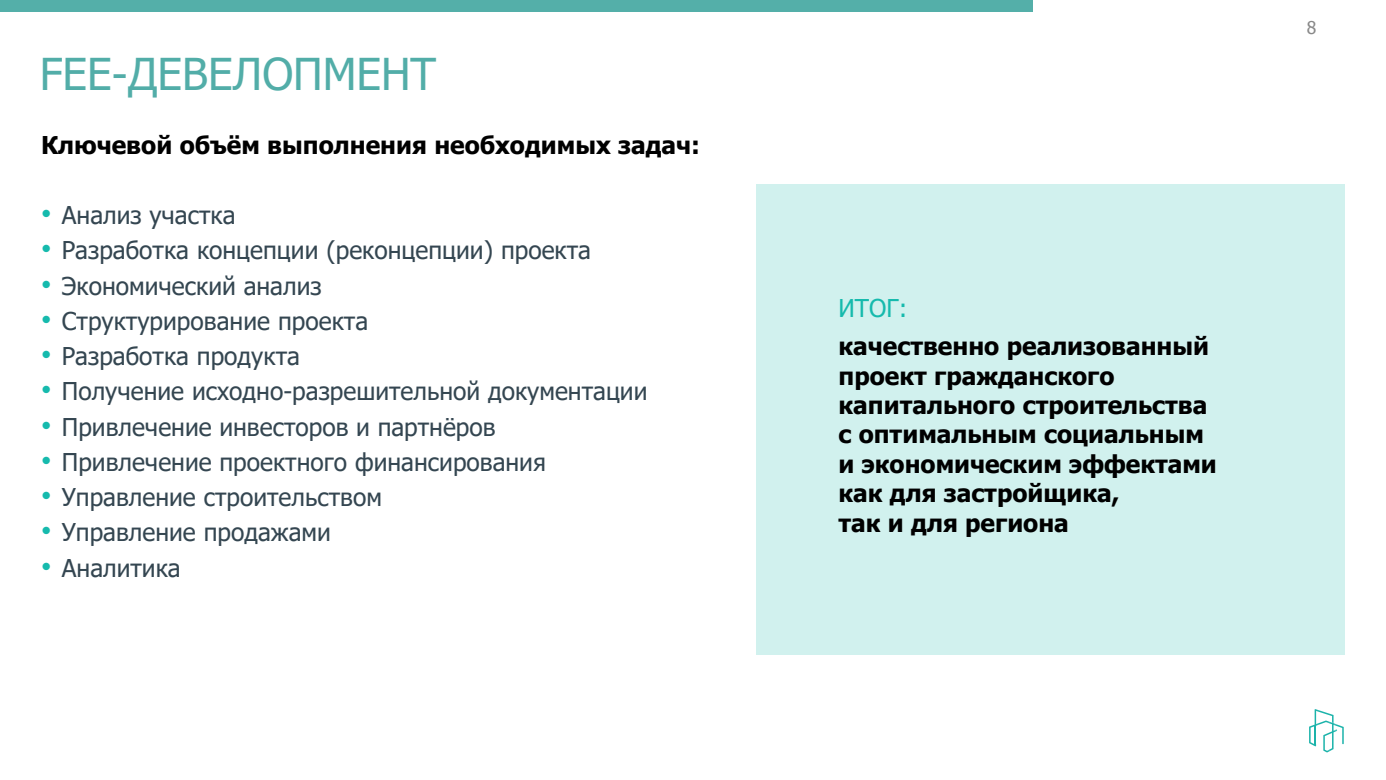
<style>
.page{position:relative;width:1386px;height:780px;background:#fff}
.page>*{position:absolute;margin:0;border:0;box-sizing:border-box;transform-origin:0 0}
.t1{font:43.75px "Tahoma";color:#52ada8}
.t2{font:24.5px "Tahoma";color:#344651}
.t3{font:700 24.5px/29.4px "Tahoma";color:#000}
.t4{font:24.5px "Tahoma";color:#16baad}
.t5{font:17.5px "Tahoma";color:#898989}
.s1{font-family:"Arial";font-size:29.4px;color:#16baad}
</style>
<div class="page">
<svg style="left:1309px;top:709px;width:34px;height:43px"></svg>
<div style="left:756px;top:184px;width:588px;height:470px;background:#d1f1ee"></div>
<div style="left:0;top:0;width:1032px;height:11px;background:#54afa9"></div>
<p class="t1" style="left:40px;top:44px;width:398px">FEE-ДЕВЕЛОПМЕНТ</p>
<p class="t3" style="left:41px;top:131px;width:660px">Ключевой объём выполнения необходимых задач:</p>
<p class="t2" style="left:41px;top:199px;width:196px"><span class="s1">•</span> Анализ участка</p>
<p class="t2" style="left:41px;top:234px;width:551px"><span class="s1">•</span> Разработка концепции (реконцепции) проекта</p>
<p class="t2" style="left:41px;top:269px;width:282px"><span class="s1">•</span> Экономический анализ</p>
<p class="t2" style="left:41px;top:304px;width:328px"><span class="s1">•</span> Структурирование проекта</p>
<p class="t2" style="left:41px;top:339px;width:260px"><span class="s1">•</span> Разработка продукта</p>
<p class="t2" style="left:41px;top:375px;width:608px"><span class="s1">•</span> Получение исходно-разрешительной документации</p>
<p class="t2" style="left:41px;top:410px;width:456px"><span class="s1">•</span> Привлечение инвесторов и партнёров</p>
<p class="t2" style="left:41px;top:445px;width:506px"><span class="s1">•</span> Привлечение проектного финансирования</p>
<p class="t2" style="left:41px;top:480px;width:342px"><span class="s1">•</span> Управление строительством</p>
<p class="t2" style="left:41px;top:515px;width:291px"><span class="s1">•</span> Управление продажами</p>
<p class="t2" style="left:41px;top:551px;width:141px"><span class="s1">•</span> Аналитика</p>
<p class="t5" style="left:1306px;top:16px;width:11px">8</p>
<p class="t4" style="left:838px;top:291px;width:71px">ИТОГ:</p>
<p class="t3" style="left:838px;top:332px;width:380px">качественно реализованный проект гражданского капитального строительства с оптимальным социальным и экономическим эффектами как для застройщика,<br>так и для региона</p>
</div>
